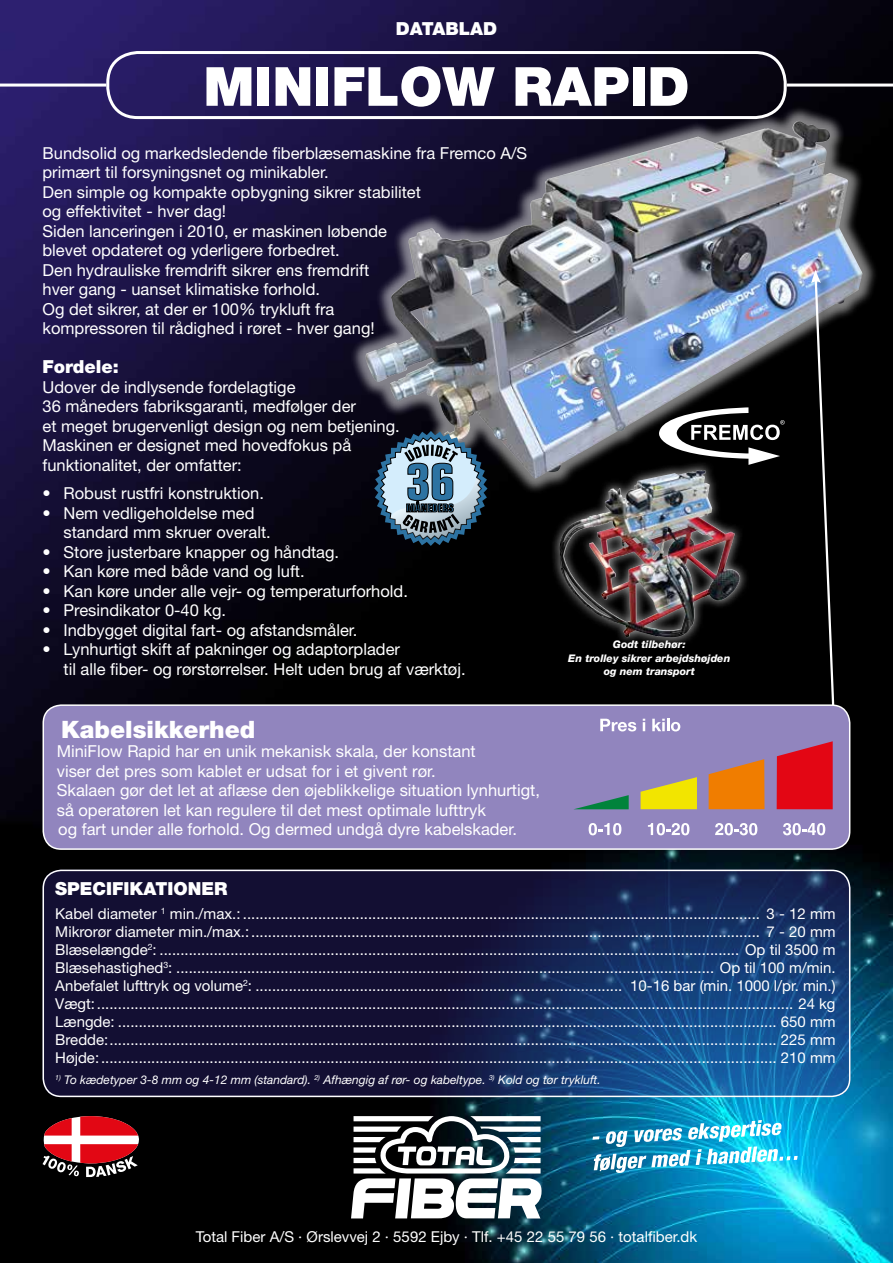
<style>
.page{position:relative;width:893px;height:1263px;background:#fff}
.page>*{position:absolute;margin:0;border:0;box-sizing:border-box;transform-origin:0 0}
.t1{font:900 54px "Helvetica Neue";color:#fff}
.t2{font:900 24px "Helvetica Neue";color:#fff}
.t3{font:900 18px "Helvetica Neue";color:#fff}
.t4{font:16.5px/19.5px "Helvetica Neue";color:#fff}
.t5{font:15px/18px "Helvetica Neue";color:#fff;text-align:justify}
.t6{font:italic 12px "Helvetica Neue";color:#fff}
.t7{font:italic 800 10.5px/13.5px "Helvetica Neue";color:#fff;text-align:center}
</style>
<div class="page">
<img style="left:0;top:0;width:893px;height:1263px">
<svg style="left:351px;top:1116px;width:191px;height:102px"></svg>
<svg style="left:43px;top:1116px;width:97px;height:61px"></svg>
<div style="left:106px;top:51px;width:681px;height:68px;border:3px solid #fff;border-radius:30px"></div>
<hr style="left:0;top:84px;width:106px;height:3px;background:#fff">
<hr style="left:787px;top:84px;width:106px;height:3px;background:#fff">
<div style="left:350px;top:105px;width:528px;height:389px;background:#fff;opacity:.5"></div>
<img style="left:364px;top:123px;width:440px;height:259px">
<svg style="left:659px;top:407px;width:126px;height:58px"></svg>
<svg style="left:43px;top:870px;width:807px;height:227px;background:#14224e"></svg>
<div style="left:43px;top:870px;width:807px;height:227px;border:2px solid #fff;border-radius:18px"></div>
<svg style="left:374px;top:431px;width:113px;height:115px;background:#5c7384"></svg>
<div style="left:810px;top:269px;width:38px;height:450px;background:#000"></div>
<svg style="left:811px;top:270px;width:24px;height:434px"></svg>
<div style="left:43px;top:705px;width:807px;height:144px;background:#9185be;border-radius:18px"></div>
<div style="left:43px;top:704px;width:807px;height:146px;border:2px solid #fff;border-radius:18px"></div>
<svg style="left:777px;top:741px;width:56px;height:68px;background:#d91528"></svg>
<svg style="left:709px;top:759px;width:55px;height:50px;background:#e17e1d"></svg>
<svg style="left:641px;top:777px;width:56px;height:32px"></svg>
<svg style="left:575px;top:795px;width:54px;height:14px"></svg>
<svg style="left:589px;top:823px;width:32px;height:12px"></svg>
<svg style="left:648px;top:823px;width:41px;height:12px"></svg>
<svg style="left:715px;top:823px;width:42px;height:12px"></svg>
<svg style="left:783px;top:823px;width:42px;height:12px"></svg>
<svg style="left:600px;top:719px;width:36px;height:12px"></svg>
<svg style="left:643px;top:719px;width:2px;height:12px"></svg>
<svg style="left:652px;top:719px;width:28px;height:12px"></svg>
<div style="left:550px;top:461px;width:199px;height:186px;background:#fff;opacity:.75"></div>
<img style="left:559px;top:471px;width:137px;height:166px">
<img style="left:592px;top:1120px;width:206px;height:53px">
<p class="t3" style="left:396px;top:18px;width:100px">Datablad</p>
<h1 class="t1" style="left:203px;top:54px;width:488px">MiNIFLOW RAPID</h1>
<p class="t4" style="left:43px;top:143px;width:486px">Bundsolid og markedsledende fiberblæsemaskine fra Fremco A/S primært til forsyningsnet og minikabler.<br>Den simple og kompakte opbygning sikrer stabilitet<br>og effektivitet - hver dag!<br>Siden lanceringen i 2010, er maskinen løbende<br>blevet opdateret og yderligere forbedret.<br>Den hydrauliske fremdrift sikrer ens fremdrift<br>hver gang - uanset klimatiske forhold.<br>Og det sikrer, at der er 100% trykluft fra<br>kompressoren til rådighed i røret - hver gang!</p>
<p class="t3" style="left:43px;top:356px;width:78px">Fordele:</p>
<p class="t4" style="left:43px;top:377px;width:359px">Udover de indlysende fordelagtige<br>36 måneders fabriksgaranti, medfølger der<br>et meget brugervenligt design og nem betjening.<br>Maskinen er designet med hovedfokus på funktionalitet, der omfatter:</p>
<p class="t4" style="left:43px;top:483px;width:223px">• Robust rustfri konstruktion.</p>
<p class="t4" style="left:64px;top:503px;width:209px;text-indent:-21px">• Nem vedligeholdelse med standard mm skruer overalt.</p>
<p class="t4" style="left:43px;top:542px;width:298px">• Store justerbare knapper og håndtag.</p>
<p class="t4" style="left:43px;top:561px;width:264px">• Kan køre med både vand og luft.</p>
<p class="t4" style="left:43px;top:581px;width:367px">• Kan køre under alle vejr- og temperaturforhold.</p>
<p class="t4" style="left:43px;top:600px;width:185px">• Presindikator 0-40 kg.</p>
<p class="t4" style="left:43px;top:620px;width:316px">• Indbygget digital fart- og afstandsmåler.</p>
<p class="t4" style="left:64px;top:639px;width:404px;text-indent:-21px">• Lynhurtigt skift af pakninger og adaptorplader<br>til alle fiber- og rørstørrelser. Helt uden brug af værktøj.</p>
<p class="t7" style="left:568px;top:638px;width:163px">Godt tilbehør:<br>En trolley sikrer arbejdshøjden og nem transport</p>
<h2 class="t2" style="left:61px;top:715px;width:196px">Kabelsikkerhed</h2>
<p class="t4" style="left:57px;top:741px;width:485px">MiniFlow Rapid har en unik mekanisk skala, der konstant<br>viser det pres som kablet er udsat for i et givent rør.<br>Skalaen gør det let at aflæse den øjeblikkelige situation lynhurtigt, så operatøren let kan regulere til det mest optimale lufttryk<br>og fart under alle forhold. Og dermed undgå dyre kabelskader.</p>
<p class="t3" style="left:55px;top:878px;width:168px">Specifikation er</p>
<p class="t5" style="left:55px;top:905px;width:782px">Kabel diameter <sup>1</sup> min./max.: ............................................................................................................................ 3 - 12 mm Mikrorør diameter min./max.:.......................................................................................................................... 7 - 20 mm Blæselængde<sup>2</sup>: ........................................................................................................................................... Op til 3500 m Blæsehastighed<sup>3</sup>: ................................................................................................................................. Op til 100 m/min.<br>Anbefalet lufttryk og volume<sup>2</sup>: ........................................................................................ 10-16 bar (min. 1000 l/pr. min.)<br>Vægt:....................................................................................................................................................................... 24 kg Længde: .............................................................................................................................................................. 650 mm Bredde:................................................................................................................................................................ 225 mm Højde:.................................................................................................................................................................. 210 mm</p>
<p class="t6" style="left:55px;top:1073px;width:547px"><sup>1)</sup> To kædetyper 3-8 mm og 4-12 mm (standard). <sup>2)</sup> Afhængig af rør- og kabeltype. <sup>3)</sup> Kold og tør trykluft.</p>
<p class="t5" style="left:196px;top:1227px;width:503px">Total Fiber A/S · Ørslevvej 2 · 5592 Ejby · Tlf. +45 22 55 79 56 · totalfiber.dk</p>
</div>
